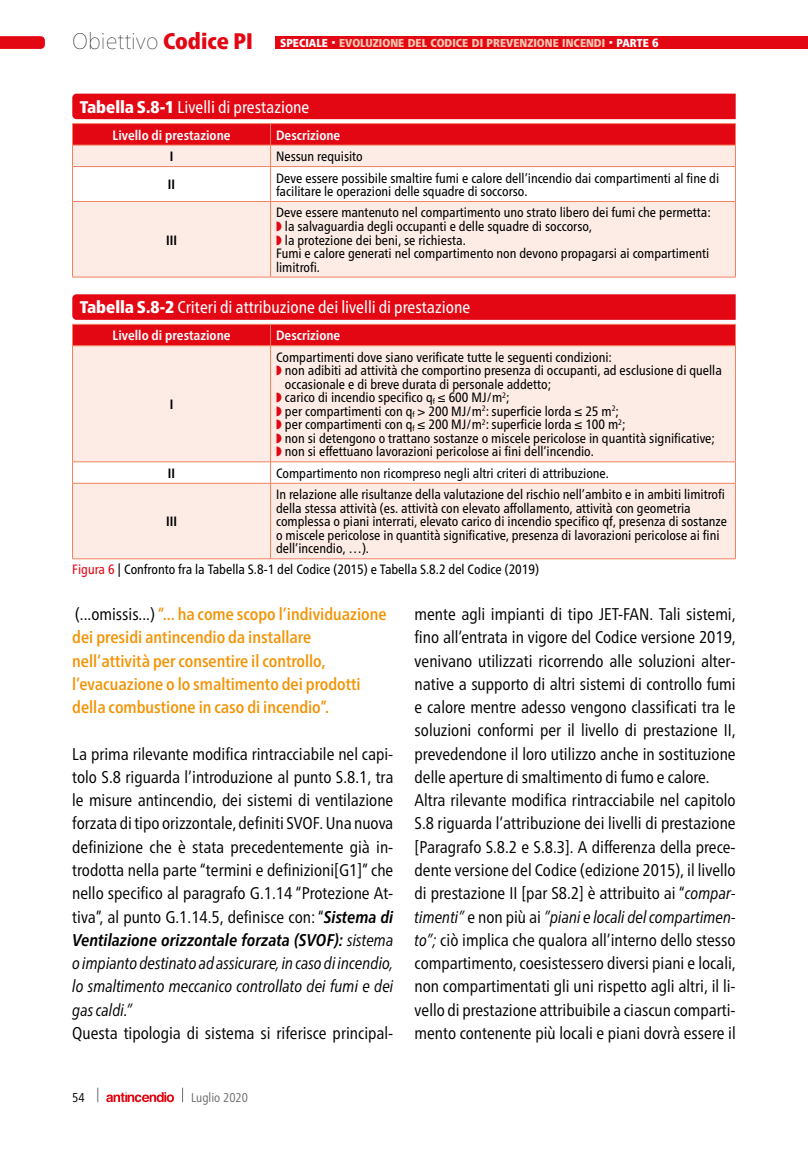
<style>
.page{position:relative;width:808px;height:1149px;background:#fff}
.page>*{position:absolute;margin:0;border:0;box-sizing:border-box;transform-origin:0 0}
.t1{font:condensed 16.95px/23.2px "Frutiger Neue LT Pro";color:#000;text-align:justify}
.t2{font:500 condensed 16.95px/23.2px "Frutiger Neue LT Pro";color:#f39200}
.t3{font:condensed 16.95px "Frutiger Neue LT Pro";color:#fff}
.t4{font:condensed 13.5px/13.5px "Frutiger Neue LT Pro";color:#000}
.t5{font:700 condensed 13.5px "Frutiger Neue LT Pro";color:#fff}
.t6{font:700 condensed 13.5px "Frutiger Neue LT Pro";color:#000}
.t7{font:condensed 12.75px "Frutiger Neue LT Pro";color:#706f6f}
.t8{font:condensed 12.75px "Frutiger Neue LT Pro";color:#000}
.t9{font:900 condensed 11.55px "Frutiger Neue LT Pro";color:#f9c5af}
.s1{font-weight:200;font-stretch:normal;font-size:22.5px;color:#000}
.s2{font-size:22.5px;color:#e30613}
.s3{color:#fff}
.s4{font-size:16.5px;color:#fff}
.s5{font-size:12px;color:#fff}
.s6{font-weight:900}
.s7{color:#e30613}
.s8{font-weight:400;color:#000}
.s9{font-weight:700;font-style:italic}
.s10{font-style:italic}
</style>
<div class="page">
<svg style="left:98px;top:1087px;width:1px;height:14px"></svg>
<svg style="left:182px;top:1087px;width:1px;height:14px"></svg>
<svg style="left:106px;top:1092px;width:68px;height:9px"></svg>
<svg style="left:0;top:36px;width:45px;height:13px"></svg>
<div style="left:276px;top:36px;width:532px;height:13px;background:#e30613"></div>
<svg style="left:73px;top:167px;width:662px;height:110px;fill:#fdece5"></svg>
<hr style="left:270px;top:167px;width:1px;height:34px;background:#f08262">
<hr style="left:72px;top:201px;width:199px;height:1px;background:#f08262">
<hr style="left:271px;top:201px;width:465px;height:1px;background:#f08262">
<hr style="left:270px;top:202px;width:1px;height:75px;background:#f08262">
<hr style="left:72px;top:277px;width:199px;height:1px;background:#f08262">
<hr style="left:271px;top:277px;width:465px;height:1px;background:#f08262">
<hr style="left:72px;top:166px;width:199px;height:1px;background:#f08262">
<hr style="left:271px;top:166px;width:465px;height:1px;background:#f08262">
<hr style="left:72px;top:167px;width:1px;height:34px;background:#f08262">
<hr style="left:735px;top:167px;width:1px;height:34px;background:#f08262">
<hr style="left:72px;top:202px;width:1px;height:75px;background:#f08262">
<hr style="left:735px;top:202px;width:1px;height:75px;background:#f08262">
<svg style="left:72px;top:94px;width:664px;height:72px;background:#ec585d"></svg>
<svg style="left:73px;top:346px;width:662px;height:212px;background:#fdede6"></svg>
<hr style="left:270px;top:346px;width:1px;height:115px;background:#f08262">
<svg style="left:270px;top:462px;width:1px;height:21px"></svg>
<hr style="left:72px;top:483px;width:199px;height:1px;background:#f08262">
<hr style="left:271px;top:483px;width:465px;height:1px;background:#f08262">
<hr style="left:270px;top:483px;width:1px;height:75px;background:#f08262">
<hr style="left:72px;top:558px;width:199px;height:1px;background:#f08262">
<hr style="left:271px;top:558px;width:465px;height:1px;background:#f08262">
<hr style="left:72px;top:461px;width:199px;height:1px;background:#f08262">
<hr style="left:271px;top:461px;width:465px;height:1px;background:#f08262">
<hr style="left:72px;top:346px;width:1px;height:115px;background:#f08262">
<hr style="left:735px;top:346px;width:1px;height:115px;background:#f08262">
<svg style="left:72px;top:462px;width:1px;height:21px"></svg>
<svg style="left:735px;top:462px;width:1px;height:21px"></svg>
<hr style="left:72px;top:483px;width:1px;height:75px;background:#f08262">
<hr style="left:735px;top:483px;width:1px;height:75px;background:#f08262">
<svg style="left:72px;top:294px;width:664px;height:52px;background:#e5202a"></svg>
<p class="t9" style="left:72px;top:36px;width:588px"><span class="s1">Obiettivo</span> <span class="s2">Codice PI</span> <span class="s3">SPECIALE</span> <span class="s4">·</span> EVOLUZIONE DEL CODICE DI PREVENZIONE INCENDI <span class="s4">·</span> <span class="s3">PARTE</span> <span class="s5">6</span></p>
<p class="t3" style="left:80px;top:97px;width:231px"><span class="s6">Tabella S.8-1</span> Livelli di prestazione</p>
<p class="t5" style="left:112px;top:127px;width:120px">Livello di prestazione</p>
<p class="t5" style="left:276px;top:127px;width:66px">Descrizione</p>
<p class="t6" style="left:170px;top:148px;width:5px">I</p>
<p class="t4" style="left:276px;top:149px;width:88px">Nessun requisito</p>
<p class="t6" style="left:168px;top:176px;width:9px">II</p>
<p class="t4" style="left:276px;top:171px;width:445px">Deve essere possibile smaltire fumi e calore dell’incendio dai compartimenti al fine di facilitare le operazioni delle squadre di soccorso.</p>
<p class="t6" style="left:166px;top:232px;width:12px">III</p>
<p class="t4" style="left:276px;top:206px;width:436px">Deve essere mantenuto nel compartimento uno strato libero dei fumi che permetta: <span class="s7">◗</span> la salvaguardia degli occupanti e delle squadre di soccorso,<br><span class="s7">◗</span> la protezione dei beni, se richiesta.<br>Fumi e calore generati nel compartimento non devono propagarsi ai compartimenti limitrofi.</p>
<p class="t3" style="left:80px;top:297px;width:392px"><span class="s6">Tabella S.8-2</span> Criteri di attribuzione dei livelli di prestazione</p>
<p class="t5" style="left:112px;top:327px;width:120px">Livello di prestazione</p>
<p class="t5" style="left:276px;top:327px;width:66px">Descrizione</p>
<p class="t6" style="left:170px;top:396px;width:5px">I</p>
<p class="t4" style="left:276px;top:350px;width:337px">Compartimenti dove siano verificate tutte le seguenti condizioni:</p>
<p class="t4" style="left:276px;top:363px;width:447px"><span class="s7">◗</span> non adibiti ad attività che comportino presenza di occupanti, ad esclusione di quella</p>
<p class="t4" style="left:285px;top:377px;width:268px">occasionale e di breve durata di personale addetto;</p>
<p class="t4" style="left:276px;top:390px;width:235px"><span class="s7">◗</span> carico di incendio specifico q<sub>f</sub> ≤ 600 MJ/m<sup>2</sup>;</p>
<p class="t4" style="left:276px;top:404px;width:344px"><span class="s7">◗</span> per compartimenti con q<sub>f</sub> &gt; 200 MJ/m<sup>2</sup>: superficie lorda ≤ 25 m<sup>2</sup>;</p>
<p class="t4" style="left:276px;top:417px;width:351px"><span class="s7">◗</span> per compartimenti con q<sub>f</sub> ≤ 200 MJ/m<sup>2</sup>: superficie lorda ≤ 100 m<sup>2</sup>;</p>
<p class="t4" style="left:276px;top:431px;width:440px"><span class="s7">◗</span> non si detengono o trattano sostanze o miscele pericolose in quantità significative;</p>
<p class="t4" style="left:276px;top:444px;width:319px"><span class="s7">◗</span> non si effettuano lavorazioni pericolose ai fini dell’incendio.</p>
<p class="t6" style="left:168px;top:465px;width:9px">II</p>
<p class="t4" style="left:276px;top:466px;width:334px">Compartimento non ricompreso negli altri criteri di attribuzione.</p>
<p class="t6" style="left:166px;top:513px;width:12px">III</p>
<p class="t4" style="left:276px;top:487px;width:452px">In relazione alle risultanze della valutazione del rischio nell’ambito e in ambiti limitrofi della stessa attività (es. attività con elevato affollamento, attività con geometria complessa o piani interrati, elevato carico di incendio specifico qf, presenza di sostanze o miscele pericolose in quantità significative, presenza di lavorazioni pericolose ai fini dell’incendio, …).</p>
<p class="t4" style="left:72px;top:562px;width:468px"><span class="s7">Figura 6</span> | Confronto fra la Tabella S.8-1 del Codice (2015) e Tabella S.8.2 del Codice (2019)</p>
<p class="t2" style="left:72px;top:602px;width:316px"><span class="s8">(...omissis...)</span> “... ha come scopo l’individuazione dei presidi antincendio da installare nell’attività per consentire il controllo, l’evacuazione o lo smaltimento dei prodotti della combustione in caso di incendio”.</p>
<p class="t1" style="left:72px;top:741px;width:323px">La prima rilevante modifica rintracciabile nel capi&shy;tolo S.8 riguarda l’introduzione al punto S.8.1, tra le misure antincendio, dei sistemi di ventilazione forzata di tipo orizzontale, definiti SVOF. Una nuova definizione che è stata precedentemente già in&shy;trodotta nella parte “termini e definizioni[G1]” che nello specifico al paragrafo G.1.14 “Protezione At&shy;tiva”, al punto G.1.14.5, definisce con: “<span class="s9">Sistema di Ventilazione orizzontale forzata (SVOF):</span> <span class="s10">sistema o impianto destinato ad assicurare, in caso di incendio, lo smaltimento meccanico controllato dei fumi e dei gas caldi.”</span></p>
<p class="t1" style="left:72px;top:1020px;width:323px">Questa tipologia di sistema si riferisce principal-</p>
<p class="t8" style="left:72px;top:1089px;width:14px">54</p>
<p class="t7" style="left:191px;top:1089px;width:58px">Luglio 2020</p>
<p class="t1" style="left:415px;top:602px;width:323px;text-align:left">mente agli impianti di tipo JET-FAN. Tali sistemi, fino all’entrata in vigore del Codice versione 2019, venivano utilizzati ricorrendo alle soluzioni alter&shy;native a supporto di altri sistemi di controllo fumi e calore mentre adesso vengono classificati tra le soluzioni conformi per il livello di prestazione II, prevedendone il loro utilizzo anche in sostituzione delle aperture di smaltimento di fumo e calore.<br>Altra rilevante modifica rintracciabile nel capitolo S.8 riguarda l’attribuzione dei livelli di prestazione [Paragrafo S.8.2 e S.8.3]. A differenza della prece&shy;dente versione del Codice (edizione 2015), il livello di prestazione II [par S8.2] è attribuito ai “<span class="s10">compar&shy;timenti”</span> e non più ai <span class="s10">”piani e locali del compartimen&shy;to”;</span> ciò implica che qualora all’interno dello stesso compartimento, coesistessero diversi piani e locali, non compartimentati gli uni rispetto agli altri, il li&shy;vello di prestazione attribuibile a ciascun comparti&shy;mento contenente più locali e piani dovrà essere il</p>
</div>
